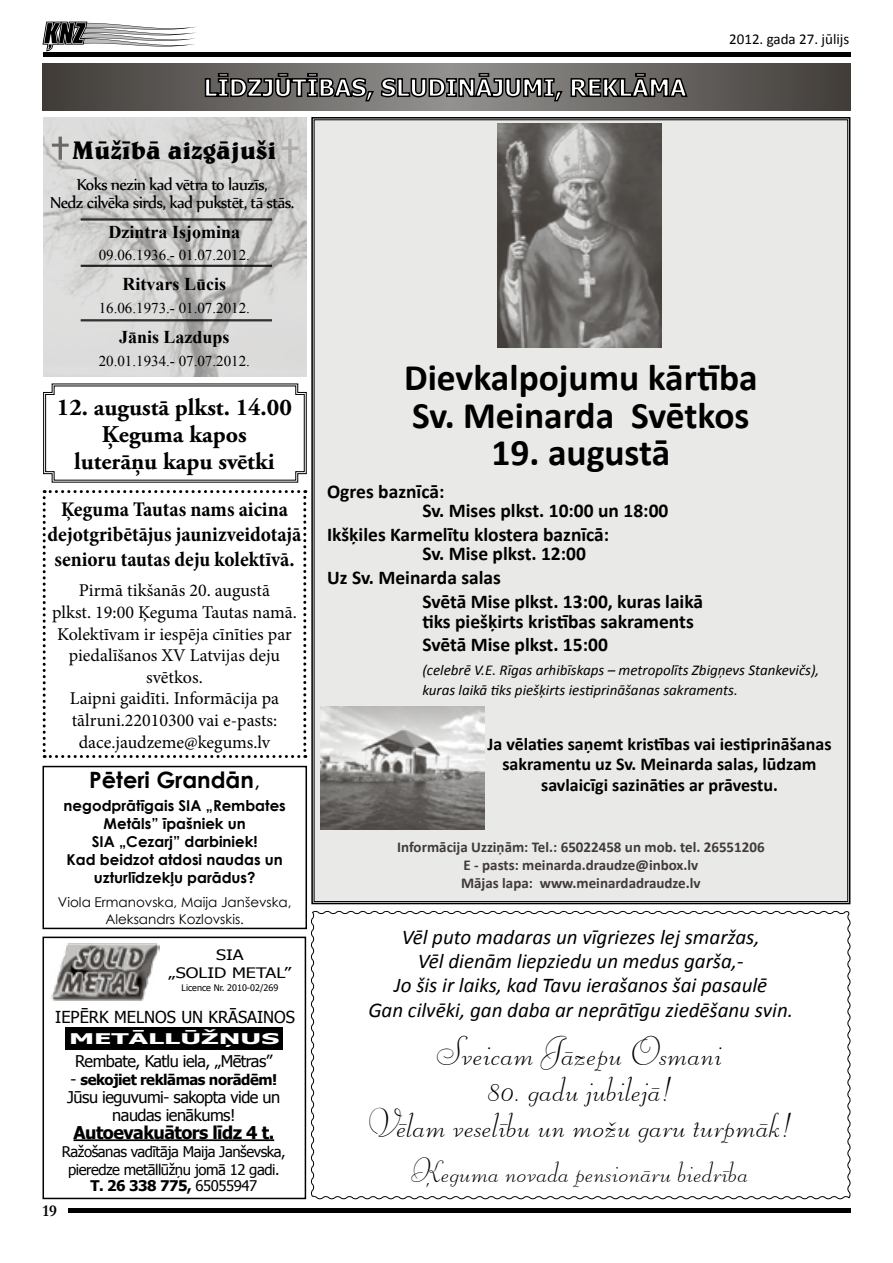
<style>
.page{position:relative;width:893px;height:1263px;background:#fff}
.page>*{position:absolute;margin:0;border:0;box-sizing:border-box;transform-origin:0 0}
.t1{font:39px/36px "Liberty TL";color:#000;text-align:center}
.t2{font:700 37.5px/37.5px "Calibri";color:#000}
.t3{font:33px "Liberty TL";color:#000}
.t4{font:700 25.5px "Belwe TL";color:#000}
.t5{font:700 24px/27px "Adobe Garamond Pro";color:#000;text-align:center}
.t6{font:700 22.5px "Century Gothic";color:#000}
.t7{font:italic 21px/24.2px "Calibri";color:#000;text-align:center}
.t8{font:700 condensed 21px/25.2px "Minion Pro";color:#000;text-align:center}
.t9{font:700 19.5px/19.5px "Calibri";color:#000}
.t10{font:19.5px/18px "Nyala";letter-spacing:-.03em;color:#000;text-align:center}
.t11{font:18px/21.6px "Minion Pro";color:#000;text-align:center}
.t12{font:700 18px/20.7px "Calibri";color:#000;text-align:center}
.t13{font:700 18px "Times New Roman";color:#000}
.t14{font:700 17.7px "Tahoma";letter-spacing:-.03em;color:#000}
.t15{font:16.5px "Tahoma";color:#000}
.t16{font:700 16.5px "Garamond";color:#000}
.t17{font:16.2px/18px "Tahoma";letter-spacing:-.03em;color:#000;text-align:center}
.t18{font:700 15px/18px "Calibri";color:#403b37;text-align:center}
.t19{font:700 15px/18px "Century Gothic";color:#000;text-align:center}
.t20{font:italic 15px/19.5px "Calibri";color:#000}
.t21{font:15px "Times New Roman";color:#000}
.t22{font:15px "Calibri";color:#000}
.t23{font:14.7px/18px "Tahoma";letter-spacing:-.03em;color:#000;text-align:center}
.t24{font:700 14.7px "Tahoma";letter-spacing:-.03em;color:#000}
.t25{font:700 14.7px "Tahoma";color:#fff;scale:1.92 1}
.t26{font:14.4px/18px "Tahoma";color:#000;text-align:center;scale:1.25 1}
.t27{font:13.5px/16.2px "Century Gothic";color:#000;text-align:center}
.t28{font:9px "Tahoma";color:#000}
.s1{font-weight:400}
.s2{font-weight:400;font-size:16.2px}
</style>
<div class="page">
<div style="left:43px;top:936px;width:263px;height:263px;border:2px solid #000"></div>
<img style="left:51px;top:943px;width:108px;height:58px">
<div style="left:65px;top:1027px;width:218px;height:22px;background:#000"></div>
<hr style="left:73px;top:1139px;width:201px;height:2px;background:#000">
<svg style="left:43px;top:64px;width:807px;height:47px;background:#5f5c58"></svg>
<svg style="left:204px;top:72px;width:485px;height:30px;background:#72706f"></svg>
<div style="left:43px;top:766px;width:264px;height:163px;border:2px solid #000"></div>
<svg style="left:311px;top:910px;width:540px;height:290px"></svg>
<svg style="left:43px;top:383px;width:264px;height:100px"></svg>
<svg style="left:43px;top:22px;width:154px;height:29px"></svg>
<hr style="left:43px;top:53px;width:808px;height:4px;background:#000">
<hr style="left:69px;top:1208px;width:782px;height:4px;background:#000">
<svg style="left:43px;top:117px;width:263px;height:260px;background:#cfcece"></svg>
<hr style="left:81px;top:219px;width:191px;height:1px;background:#000">
<hr style="left:81px;top:220px;width:191px;height:1px;background:#000">
<hr style="left:81px;top:320px;width:191px;height:1px;background:#000">
<hr style="left:81px;top:321px;width:191px;height:1px;background:#000">
<svg style="left:52px;top:137px;width:17px;height:23px"></svg>
<hr style="left:81px;top:265px;width:191px;height:1px;background:#000">
<hr style="left:81px;top:266px;width:191px;height:1px;background:#000">
<div style="left:311px;top:117px;width:540px;height:788px;background:#e9e9e8"></div>
<img style="left:497px;top:123px;width:164px;height:224px">
<img style="left:321px;top:707px;width:163px;height:122px">
<svg style="left:43px;top:490px;width:263px;height:268px"></svg>
<p class="t22" style="left:729px;top:30px;width:122px">2012. gada 27. jūlijs</p>
<h3 class="t4" style="left:72px;top:134px;width:206px">Mūžībā aizgājuši</h3>
<p class="t10" style="left:50px;top:175px;width:246px">Koks nezin kad vētra to lauzīs,<br>Nedz cilvēka sirds, kad pukstēt, tā stās.</p>
<p class="t13" style="left:109px;top:220px;width:133px">Dzintra Isjomina</p>
<p class="t21" style="left:99px;top:245px;width:153px">09.06.1936.- 01.07.2012.</p>
<p class="t13" style="left:123px;top:272px;width:105px">Ritvars Lūcis</p>
<p class="t21" style="left:99px;top:298px;width:153px">16.06.1973.- 01.07.2012.</p>
<p class="t13" style="left:119px;top:325px;width:112px">Jānis Lazdups</p>
<p class="t21" style="left:99px;top:351px;width:153px">20.01.1934.- 07.07.2012.</p>
<h3 class="t5" style="left:57px;top:394px;width:236px">12. augustā plkst. 14.00<br>Ķeguma kapos<br>luterāņu kapu svētki</h3>
<p class="t8" style="left:48px;top:496px;width:255px">Ķeguma Tautas nams aicina dejotgribētājus jaunizveidotajā senioru tautas deju kolektīvā.</p>
<p class="t11" style="left:52px;top:580px;width:246px">Pirmā tikšanās 20. augustā<br>plkst. 19:00 Ķeguma Tautas namā.<br>Kolektīvam ir iespēja cīnīties par piedalīšanos XV Latvijas deju svētkos.<br>Laipni gaidīti. Informācija pa tālruni.22010300 vai e-pasts: dace.jaudzeme@kegums.lv</p>
<p class="t6" style="left:89px;top:763px;width:172px">Pēteri Grandān<span class="s1">,</span></p>
<p class="t19" style="left:64px;top:795px;width:224px">negodprātīgais SIA „Rembates<br>Metāls” īpašniek un<br>SIA „Cezarj” darbiniek!<br>Kad beidzot atdosi naudas un uzturlīdzekļu parādus?</p>
<p class="t27" style="left:58px;top:894px;width:235px">Viola Ermanovska, Maija Janševska,<br>Aleksandrs Kozlovskis.</p>
<p class="t26" style="left:169px;top:945px;width:100px">SIA<br>„SOLID METAL”</p>
<p class="t28" style="left:182px;top:982px;width:98px">Licence Nr. 2010-02/269</p>
<p class="t15" style="left:55px;top:1006px;width:241px">IEPĒRK MELNOS UN KRĀSAINOS</p>
<p class="t25" style="left:69px;top:1028px;width:111px">METĀLLŪŽŅUS</p>
<p class="t17" style="left:75px;top:1051px;width:199px">Rembate, Katlu iela, „Mētras”</p>
<p class="t24" style="left:70px;top:1069px;width:208px"><span class="s2">-</span> sekojiet reklāmas norādēm!</p>
<p class="t17" style="left:67px;top:1087px;width:215px">Jūsu ieguvumi- sakopta vide un naudas ienākums!</p>
<p class="t14" style="left:73px;top:1120px;width:202px">Autoevakuātors līdz 4 t.</p>
<p class="t23" style="left:62px;top:1142px;width:225px">Ražošanas vadītāja Maija Janševska, pieredze metāllūžņu jomā 12 gadi.</p>
<p class="t24" style="left:90px;top:1176px;width:168px">T. 26 338 775, <span class="s1">65055947</span></p>
<p class="t16" style="left:43px;top:1200px;width:16px">19</p>
<h2 class="t2" style="left:404px;top:359px;width:355px">Dievkalpojumu kārtība<br>Sv. Meinarda Svētkos</h2>
<h2 class="t2" style="left:492px;top:434px;width:180px">19. augustā</h2>
<p class="t9" style="left:422px;top:481px;width:248px;text-indent:-95px">Ogres baznīcā:<br>Sv. Mises plkst. 10:00 un 18:00</p>
<p class="t9" style="left:422px;top:525px;width:188px;text-indent:-95px">Ikšķiles Karmelītu klostera baznīcā:<br>Sv. Mise plkst. 12:00</p>
<p class="t9" style="left:422px;top:566px;width:282px;line-height:23.7px;text-indent:-95px">Uz Sv. Meinarda salas<br>Svētā Mise plkst. 13:00, kuras laikā</p>
<p class="t9" style="left:422px;top:609px;width:273px;line-height:23.7px">tiks piešķirts kristības sakraments<br>Svētā Mise plkst. 15:00</p>
<p class="t20" style="left:422px;top:660px;width:399px">(celebrē V.E. Rīgas arhibīskaps – metropolīts Zbigņevs Stankevičs), kuras laikā tiks piešķirts iestiprināšanas sakraments.</p>
<p class="t12" style="left:487px;top:733px;width:346px">Ja vēlaties saņemt kristības vai iestiprināšanas sakramentu uz Sv. Meinarda salas, lūdzam savlaicīgi sazināties ar prāvestu.</p>
<p class="t18" style="left:397px;top:837px;width:369px">Informācija Uzziņām: Tel.: 65022458 un mob. tel. 26551206<br>E - pasts: meinarda.draudze@inbox.lv<br>Mājas lapa: www.meinardadraudze.lv</p>
<p class="t7" style="left:368px;top:924px;width:426px">Vēl puto madaras un vīgriezes lej smaržas,<br>Vēl dienām liepziedu un medus garša,-<br>Jo šis ir laiks, kad Tavu ierašanos šai pasaulē<br>Gan cilvēki, gan daba ar neprātīgu ziedēšanu svin.</p>
<h1 class="t1" style="left:437px;top:1033px;width:288px">Sveicam Jāzepu Osmani</h1>
<h1 class="t1" style="left:368px;top:1069px;width:426px">80. gadu jubilejā!<br>Vēlam veselību un možu garu turpmāk!</h1>
<h3 class="t3" style="left:412px;top:1152px;width:339px">Ķeguma novada pensionāru biedrība</h3>
</div>
